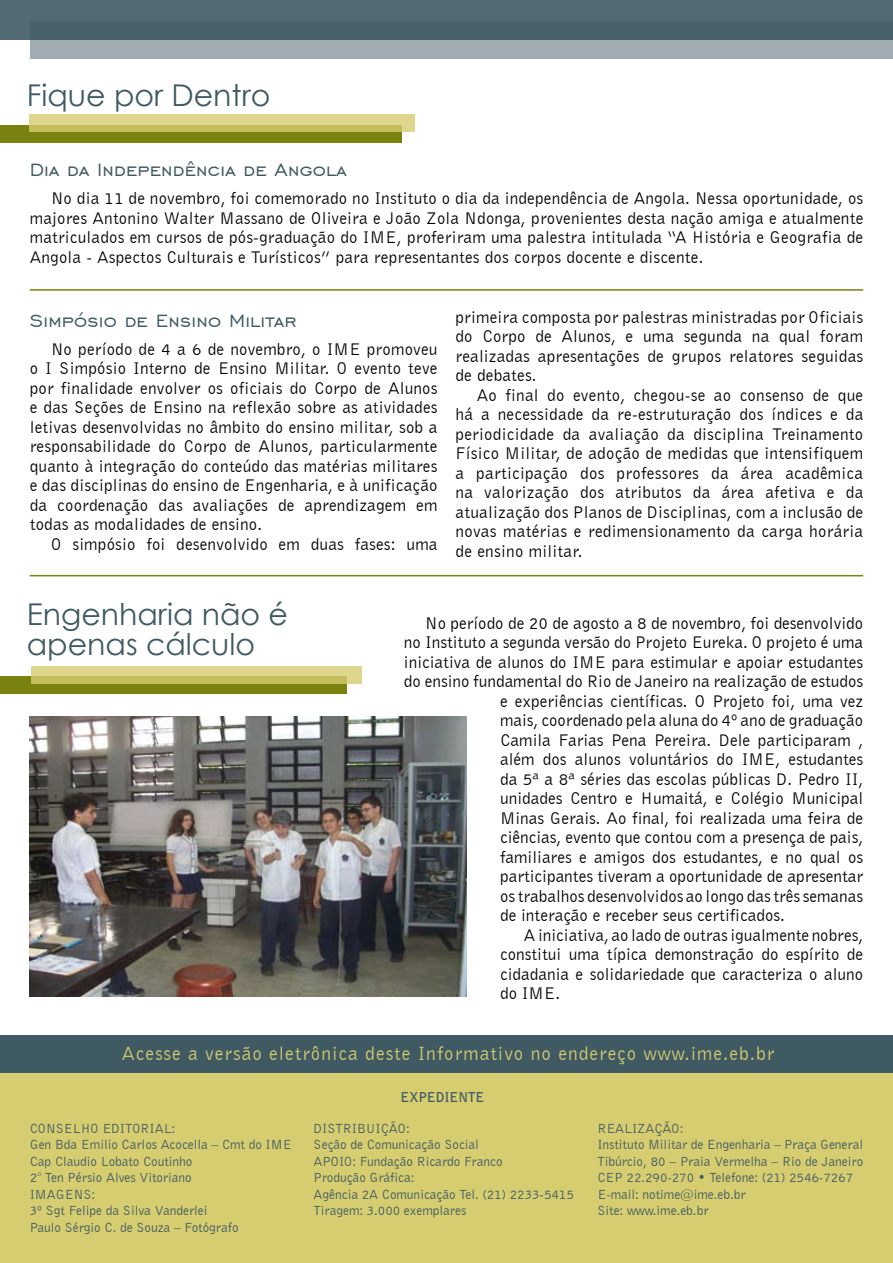
<style>
.page{position:relative;width:893px;height:1263px;background:#fff}
.page>*{position:absolute;margin:0;border:0;box-sizing:border-box;transform-origin:0 0}
.t1{font:30px/30px "Century Gothic";color:#3f5a63}
.t2{font:22.5px "Engravers Gothic BT";letter-spacing:.01em;color:#3f5a63}
.t3{font:19.5px "Bell Gothic BT";letter-spacing:.05em;color:#d6cc70}
.t4{font:17.25px/19.5px "Bell Gothic BT";color:#000;text-align:justify}
.t5{font:13.5px/16.5px "Bell Gothic BT";letter-spacing:-.005em;color:#3f5a63}
.t6{font:700 13.5px "Bell Gothic BT";letter-spacing:-.005em;color:#3f5a63}
.t7{font:10.5px "Bell Gothic BT";color:#3f5a63}
</style>
<div class="page">
<div style="left:0;top:0;width:893px;height:40px;background:#526a72"></div>
<div style="left:30px;top:40px;width:862px;height:19px;background:#9facb1"></div>
<hr style="left:892px;top:0;width:1px;height:40px;background:#3f5a63">
<hr style="left:892px;top:21px;width:1px;height:38px;background:#3f5a63">
<div style="left:0;top:1068px;width:893px;height:195px;background:#d6cc70"></div>
<div style="left:0;top:125px;width:402px;height:17px;background:#79820e"></div>
<svg style="left:30px;top:115px;width:385px;height:17px;fill:#ded68c"></svg>
<div style="left:0;top:1035px;width:893px;height:38px;background:#3f5a63"></div>
<div style="left:0;top:676px;width:347px;height:18px;background:#79820e"></div>
<svg style="left:31px;top:666px;width:330px;height:18px;fill:#ded68c"></svg>
<img style="left:30px;top:717px;width:436px;height:280px">
<hr style="left:30px;top:289px;width:833px;height:2px;background:#79820e">
<hr style="left:30px;top:575px;width:833px;height:1px;background:#79820e">
<h1 class="t1" style="left:27px;top:80px;width:245px">Fique por Dentro</h1>
<h2 class="t2" style="left:30px;top:158px;width:318px">Dia da Independência de Angola</h2>
<p class="t4" style="left:30px;top:188px;width:835px;text-indent:21px">No dia 11 de novembro, foi comemorado no Instituto o dia da independência de Angola. Nessa oportunidade, os majores Antonino Walter Massano de Oliveira e João Zola Ndonga, provenientes desta nação amiga e atualmente matriculados em cursos de pós-graduação do IME, proferiram uma palestra intitulada “A História e Geografia de Angola - Aspectos Culturais e Turísticos” para representantes dos corpos docente e discente.</p>
<h2 class="t2" style="left:30px;top:308px;width:268px">Simpósio de Ensino Militar</h2>
<p class="t4" style="left:30px;top:339px;width:409px;text-indent:21px">No período de 4 a 6 de novembro, o IME promoveu o I Simpósio Interno de Ensino Militar. O evento teve por finalidade envolver os oficiais do Corpo de Alunos e das Seções de Ensino na reflexão sobre as atividades letivas desenvolvidas no âmbito do ensino militar, sob a responsabilidade do Corpo de Alunos, particularmente quanto à integração do conteúdo das matérias militares e das disciplinas do ensino de Engenharia, e à unificação da coordenação das avaliações de aprendizagem em todas as modalidades de ensino.</p>
<p class="t4" style="left:51px;top:534px;width:388px">O simpósio foi desenvolvido em duas fases: uma</p>
<p class="t4" style="left:455px;top:307px;width:409px">primeira composta por palestras ministradas por Oficiais do Corpo de Alunos, e uma segunda na qual foram realizadas apresentações de grupos relatores seguidas de debates.</p>
<p class="t4" style="left:455px;top:385px;width:409px;text-indent:21px">Ao final do evento, chegou-se ao consenso de que há a necessidade da re-estruturação dos índices e da periodicidade da avaliação da disciplina Treinamento Físico Militar, de adoção de medidas que intensifiquem a participação dos professores da área acadêmica na valorização dos atributos da área afetiva e da atualização dos Planos de Disciplinas, com a inclusão de novas matérias e redimensionamento da carga horária de ensino militar.</p>
<h1 class="t1" style="left:27px;top:598px;width:263px">Engenharia não é apenas cálculo</h1>
<p class="t4" style="left:425px;top:613px;width:439px">No período de 20 de agosto a 8 de novembro, foi desenvolvido</p>
<p class="t4" style="left:404px;top:632px;width:461px">no Instituto a segunda versão do Projeto Eureka. O projeto é uma</p>
<p class="t4" style="left:404px;top:652px;width:461px">iniciativa de alunos do IME para estimular e apoiar estudantes</p>
<p class="t4" style="left:404px;top:671px;width:461px">do ensino fundamental do Rio de Janeiro na realização de estudos</p>
<p class="t4" style="left:500px;top:691px;width:365px">e experiências científicas. O Projeto foi, uma vez</p>
<p class="t4" style="left:500px;top:710px;width:365px">mais, coordenado pela aluna do 4º ano de graduação</p>
<p class="t4" style="left:500px;top:730px;width:365px">Camila Farias Pena Pereira. Dele participaram ,</p>
<p class="t4" style="left:500px;top:749px;width:365px">além dos alunos voluntários do IME, estudantes</p>
<p class="t4" style="left:500px;top:769px;width:365px">da 5ª a 8ª séries das escolas públicas D. Pedro II,</p>
<p class="t4" style="left:500px;top:788px;width:365px">unidades Centro e Humaitá, e Colégio Municipal</p>
<p class="t4" style="left:500px;top:808px;width:365px">Minas Gerais. Ao final, foi realizada uma feira de</p>
<p class="t4" style="left:500px;top:827px;width:365px">ciências, evento que contou com a presença de pais,</p>
<p class="t4" style="left:500px;top:847px;width:365px">familiares e amigos dos estudantes, e no qual os</p>
<p class="t4" style="left:500px;top:866px;width:365px">participantes tiveram a oportunidade de apresentar</p>
<p class="t4" style="left:500px;top:886px;width:365px">os trabalhos desenvolvidos ao longo das três semanas</p>
<p class="t4" style="left:500px;top:905px;width:286px">de interação e receber seus certificados.</p>
<p class="t4" style="left:524px;top:925px;width:341px">A iniciativa, ao lado de outras igualmente nobres,</p>
<p class="t4" style="left:500px;top:944px;width:365px">constitui uma típica demonstração do espírito de</p>
<p class="t4" style="left:500px;top:964px;width:365px">cidadania e solidariedade que caracteriza o aluno</p>
<p class="t4" style="left:500px;top:983px;width:62px">do IME.</p>
<p class="t3" style="left:122px;top:1041px;width:654px">Acesse a versão eletrônica deste Informativo no endereço www.ime.eb.br</p>
<p class="t6" style="left:400px;top:1088px;width:85px">EXPEDIENTE</p>
<p class="t5" style="left:30px;top:1120px;width:263px">CONSELHO EDITORIAL:<br>Gen Bda Emilio Carlos Acocella – Cmt do IME<br>Cap Claudio Lobato Coutinho<br>2° Ten Pérsio Alves Vitoriano<br>IMAGENS:<br>3º Sgt Felipe da Silva Vanderlei<br>Paulo Sérgio C. de Souza – Fotógrafo</p>
<p class="t5" style="left:314px;top:1120px;width:262px">DISTRIBUIÇÃO:<br>Seção de Comunicação Social<br>APOIO: Fundação Ricardo Franco<br>Produção Gráfica:<br>Agência 2A Comunicação Tel. (21) 2233-5415<br>Tiragem: 3.000 exemplares</p>
<p class="t5" style="left:597px;top:1120px;width:267px">REALIZAÇÃO:<br>Instituto Militar de Engenharia – Praça General<br>Tibúrcio, 80 – Praia Vermelha – Rio de Janeiro<br>CEP 22.290-270 • Telefone: (21) 2546-7267<br>E-mail: notime@ime.eb.br<br>Site: www.ime.eb.br</p>
<p class="t7" style="left:101px;top:1226px;width:206px">Informativo do Instituto Militar de Engenharia</p>
</div>
